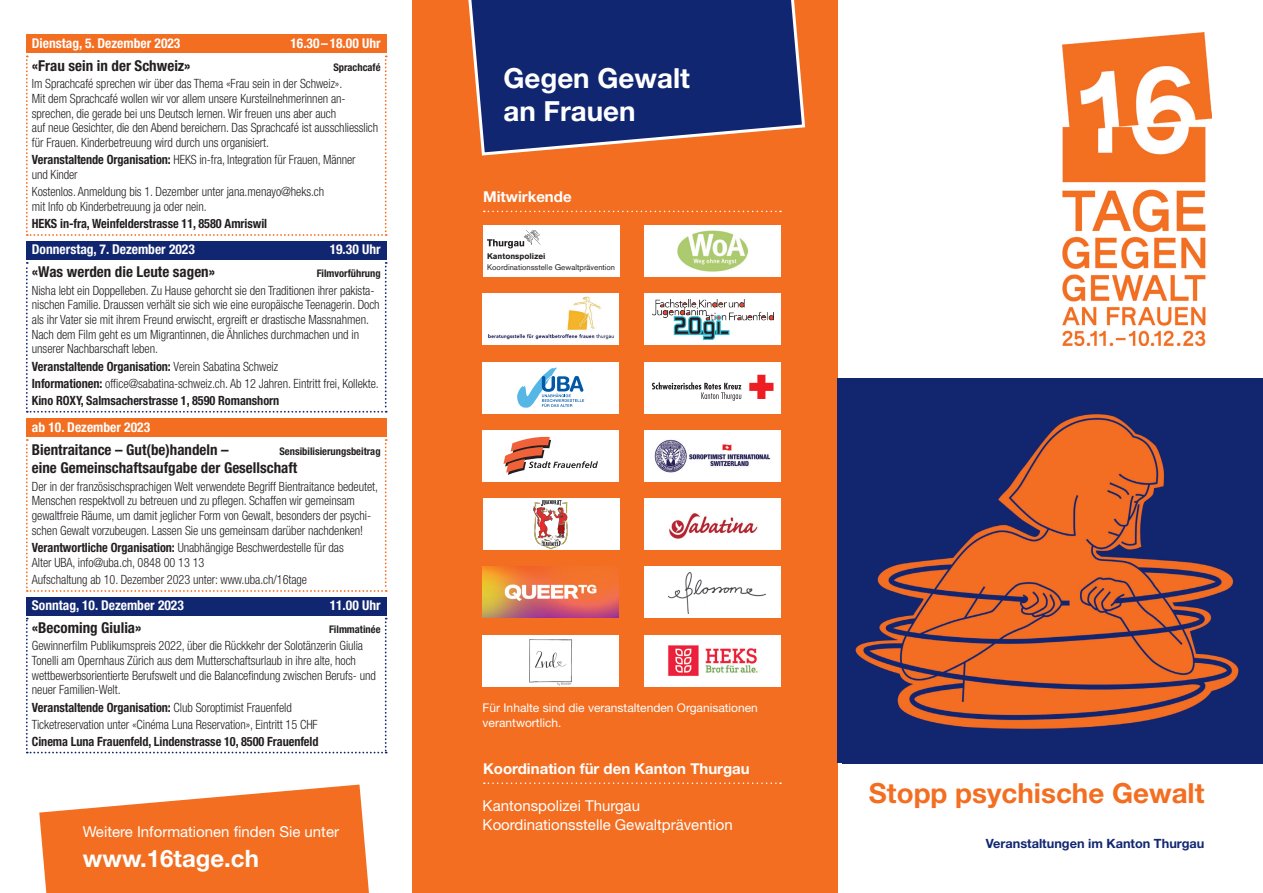
<style>
.page{position:relative;width:1263px;height:893px;background:#fff}
.page>*{position:absolute;margin:0;border:0;box-sizing:border-box;transform-origin:0 0}
.t1{font:700 27.75px "Helvetica Neue LT Std";color:#f36e21}
.t2{font:700 27.75px/33.3px "Helvetica Neue LT Std";color:#fff}
.t3{font:700 24px "Helvetica Neue LT Std";color:#fff}
.t4{font:700 condensed 15px "Helvetica Neue LT Std";color:#231f20}
.t5{font:15px/19.5px "Helvetica Neue LT Std";color:#fff}
.t6{font:700 15px "Helvetica Neue LT Std";color:#fff}
.t7{font:700 condensed 13.5px "Helvetica Neue LT Std";color:#fff}
.t8{font:300 condensed 12.75px/14.7px "Helvetica Neue LT Std";letter-spacing:-.005em;color:#231f20;scale:.96 1}
.t9{font:700 condensed 12.75px/17.2px "Helvetica Neue LT Std";letter-spacing:-.005em;color:#231f20;scale:.96 1}
.t10{font:700 12.75px "Helvetica Neue LT Std";color:#112670}
.t11{font:12px/15px "Helvetica Neue LT Std";color:#fff}
.t12{font:700 condensed 10.5px "Helvetica Neue LT Std";color:#231f20}
.t13{font:8.1px "Akzidenz Grotesk BQ";color:#231f20}
.t14{font:700 8.1px "Akzidenz Grotesk BQ";color:#231f20}
.s1{font-weight:700}
.s2{font-weight:300}
</style>
<div class="page">
<div style="left:412px;top:0;width:426px;height:893px;background:#f36e21"></div>
<svg style="left:468px;top:0;width:338px;height:156px;background:#35366a"></svg>
<svg style="left:484px;top:211px;width:297px;height:1px"></svg>
<svg style="left:39px;top:784px;width:330px;height:109px;background:#f48442"></svg>
<svg style="left:484px;top:782px;width:297px;height:2px"></svg>
<div style="left:645px;top:225px;width:136px;height:51px;background:#fff"></div>
<img style="left:678px;top:231px;width:69px;height:40px">
<div style="left:645px;top:362px;width:136px;height:51px;background:#fff"></div>
<svg style="left:749px;top:375px;width:24px;height:24px"></svg>
<svg style="left:652px;top:382px;width:89px;height:19px"></svg>
<div style="left:483px;top:294px;width:136px;height:51px;background:#fff"></div>
<img style="left:488px;top:296px;width:126px;height:44px">
<div style="left:483px;top:362px;width:136px;height:51px;background:#fff"></div>
<svg style="left:517px;top:367px;width:67px;height:41px"></svg>
<div style="left:483px;top:430px;width:136px;height:51px;background:#fff"></div>
<svg style="left:503px;top:437px;width:95px;height:38px"></svg>
<div style="left:645px;top:430px;width:136px;height:51px;background:#fff"></div>
<img style="left:654px;top:439px;width:117px;height:33px">
<img style="left:483px;top:567px;width:136px;height:51px">
<div style="left:483px;top:636px;width:136px;height:51px;background:#fff"></div>
<img style="left:529px;top:639px;width:44px;height:46px">
<div style="left:645px;top:499px;width:136px;height:51px;background:#fff"></div>
<img style="left:669px;top:513px;width:89px;height:26px">
<div style="left:645px;top:566px;width:136px;height:51px;background:#fff"></div>
<img style="left:668px;top:572px;width:97px;height:41px">
<div style="left:645px;top:635px;width:136px;height:51px;background:#fff"></div>
<img style="left:668px;top:645px;width:90px;height:31px">
<div style="left:483px;top:225px;width:136px;height:51px;background:#fff"></div>
<svg style="left:487px;top:230px;width:52px;height:18px"></svg>
<div style="left:645px;top:294px;width:136px;height:51px;background:#fff"></div>
<img style="left:652px;top:299px;width:121px;height:40px">
<img style="left:842px;top:378px;width:421px;height:385px">
<div style="left:483px;top:499px;width:136px;height:51px;background:#fff"></div>
<img style="left:533px;top:500px;width:35px;height:50px">
<div style="left:26px;top:35px;width:361px;height:18px;background:#f36e21"></div>
<svg style="left:26px;top:56px;width:361px;height:180px"></svg>
<div style="left:26px;top:241px;width:361px;height:19px;background:#112670"></div>
<svg style="left:26px;top:262px;width:361px;height:151px"></svg>
<div style="left:26px;top:418px;width:361px;height:19px;background:#f36e21"></div>
<svg style="left:26px;top:439px;width:361px;height:153px"></svg>
<div style="left:26px;top:597px;width:361px;height:18px;background:#112670"></div>
<svg style="left:26px;top:618px;width:361px;height:135px"></svg>
<img style="left:1063px;top:33px;width:148px;height:312px">
<p class="t7" style="left:32px;top:35px;width:150px">Dienstag, 5. Dezember 2023</p>
<p class="t7" style="left:290px;top:35px;width:92px">16.30–18.00 Uhr</p>
<p class="t4" style="left:32px;top:57px;width:160px">«Frau sein in der Schweiz»</p>
<p class="t12" style="left:333px;top:61px;width:49px">Sprachcafé</p>
<p class="t8" style="left:32px;top:76px;width:362px">Im Sprachcafé sprechen wir über das Thema «Frau sein in der Schweiz».<br>Mit dem Sprachcafé wollen wir vor allem unsere Kursteilnehmerinnen an&shy;sprechen, die gerade bei uns Deutsch lernen. Wir freuen uns aber auch<br>auf neue Gesichter, die den Abend bereichern. Das Sprachcafé ist ausschliesslich für Frauen. Kinderbetreuung wird durch uns organisiert.</p>
<p class="t8" style="left:32px;top:152px;width:339px"><span class="s1">Veranstaltende Organisation:</span> HEKS in-fra, Integration für Frauen, Männer und Kinder</p>
<p class="t8" style="left:32px;top:184px;width:306px">Kostenlos. Anmeldung bis 1. Dezember unter jana.menayo@heks.ch mit Info ob Kinderbetreuung ja oder nein.</p>
<p class="t9" style="left:32px;top:215px;width:247px">HEKS in-fra, Weinfelderstrasse 11, 8580 Amriswil</p>
<p class="t7" style="left:32px;top:242px;width:165px">Donnerstag, 7. Dezember 2023</p>
<p class="t7" style="left:330px;top:242px;width:52px">19.30 Uhr</p>
<p class="t4" style="left:32px;top:263px;width:185px">«Was werden die Leute sagen»</p>
<p class="t12" style="left:317px;top:267px;width:65px">Filmvorführung</p>
<p class="t8" style="left:32px;top:283px;width:364px">Nisha lebt ein Doppelleben. Zu Hause gehorcht sie den Traditionen ihrer pakista&shy;nischen Familie. Draussen verhält sie sich wie eine europäische Teenagerin. Doch als ihr Vater sie mit ihrem Freund erwischt, ergreift er drastische Massnahmen.<br>Nach dem Film geht es um Migrantinnen, die Ähnliches durchmachen und in unserer Nachbarschaft leben.</p>
<p class="t9" style="left:32px;top:357px;width:363px">Veranstaltende Organisation: <span class="s2">Verein Sabatina Schweiz<br></span>Informationen: <span class="s2">office@sabatina-schweiz.ch. Ab 12 Jahren. Eintritt frei, Kollekte.<br></span>Kino ROXY, Salmsacherstrasse 1, 8590 Romanshorn</p>
<p class="t7" style="left:32px;top:419px;width:120px">ab 10. Dezember 2023</p>
<p class="t4" style="left:32px;top:440px;width:198px">Bientraitance – Gut(be)handeln –</p>
<p class="t12" style="left:280px;top:444px;width:103px">Sensibilisierungsbeitrag</p>
<p class="t4" style="left:32px;top:459px;width:267px">eine Gemeinschaftsaufgabe der Gesellschaft</p>
<p class="t8" style="left:32px;top:479px;width:362px">Der in der französischsprachigen Welt verwendete Begriff Bientraitance bedeutet, Menschen respektvoll zu betreuen und zu pflegen. Schaffen wir gemeinsam gewaltfreie Räume, um damit jeglicher Form von Gewalt, besonders der psychi&shy;schen Gewalt vorzubeugen. Lassen Sie uns gemeinsam darüber nachdenken!</p>
<p class="t8" style="left:32px;top:540px;width:326px"><span class="s1">Verantwortliche Organisation:</span> Unabhängige Beschwerdestelle für das<br>Alter UBA, info@uba.ch, 0848 00 13 13</p>
<p class="t8" style="left:32px;top:572px;width:288px">Aufschaltung ab 10. Dezember 2023 unter: www.uba.ch/16tage</p>
<p class="t7" style="left:32px;top:597px;width:154px">Sonntag, 10. Dezember 2023</p>
<p class="t7" style="left:330px;top:597px;width:52px">11.00 Uhr</p>
<p class="t4" style="left:32px;top:619px;width:111px">«Becoming Giulia»</p>
<p class="t12" style="left:329px;top:623px;width:53px">Filmmatinée</p>
<p class="t8" style="left:32px;top:638px;width:360px">Gewinnerfilm Publikumspreis 2022, über die Rückkehr der Solotänzerin Giulia Tonelli am Opernhaus Zürich aus dem Mutterschaftsurlaub in ihre alte, hoch wettbewerbsorientierte Berufswelt und die Balancefindung zwischen Berufs- und neuer Familien-Welt.</p>
<p class="t8" style="left:32px;top:698px;width:299px;line-height:17.2px"><span class="s1">Veranstaltende Organisation:</span> Club Soroptimist Frauenfeld<br>Ticketreservation unter «Cinéma Luna Reservation», Eintritt 15 CHF</p>
<p class="t9" style="left:32px;top:733px;width:300px">Cinema Luna Frauenfeld, Lindenstrasse 10, 8500 Frauenfeld</p>
<p class="t5" style="left:83px;top:822px;width:258px">Weitere Informationen finden Sie unter</p>
<h2 class="t3" style="left:83px;top:844px;width:177px">www.16tage.ch</h2>
<h1 class="t2" style="left:503px;top:61px;width:188px">Gegen Gewalt an Frauen</h1>
<p class="t6" style="left:483px;top:188px;width:90px">Mitwirkende</p>
<p class="t14" style="left:487px;top:252px;width:60px">Kantonspolizei</p>
<p class="t13" style="left:487px;top:262px;width:129px">Koordinationsstelle Gewaltprävention</p>
<p class="t11" style="left:483px;top:700px;width:277px">Für Inhalte sind die veranstaltenden Organisationen verantwortlich.</p>
<p class="t6" style="left:483px;top:759px;width:268px">Koordination für den Kanton Thurgau</p>
<p class="t5" style="left:483px;top:795px;width:252px">Kantonspolizei Thurgau<br>Koordinationsstelle Gewaltprävention</p>
<h1 class="t1" style="left:869px;top:776px;width:337px">Stopp psychische Gewalt</h1>
<p class="t10" style="left:986px;top:836px;width:220px">Veranstaltungen im Kanton Thurgau</p>
</div>
